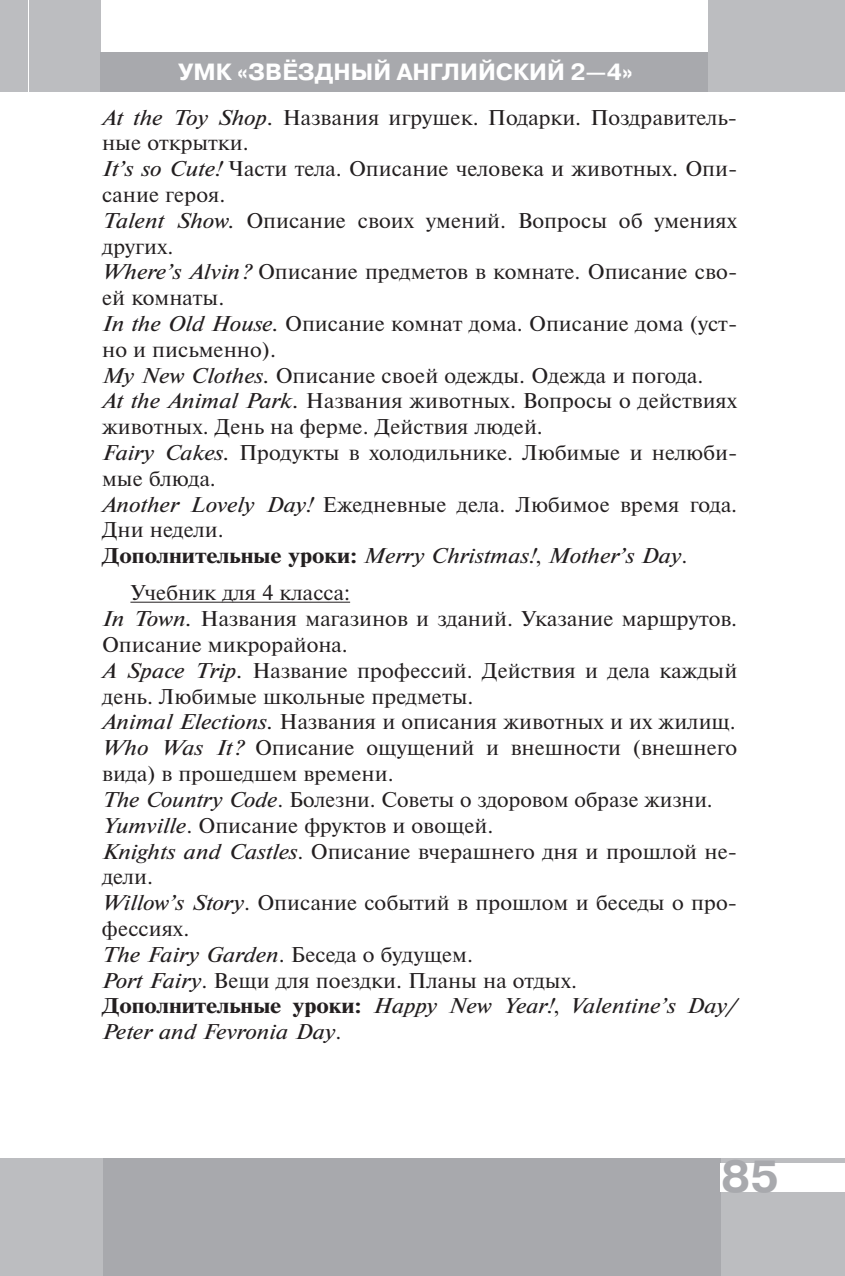
<style>
.page{position:relative;width:845px;height:1276px;background:#fff}
.page>*{position:absolute;margin:0;border:0;box-sizing:border-box;transform-origin:0 0}
.t1{font:700 44.8px "Pragmatica C";color:#a8a9ad}
.t2{font:700 23.4px "Pragmatica C";color:#fff}
.t3{font:21.4px/25.8px "Newton C San Pin";color:#231f20}
.s1{font-style:italic}
.s2{font-weight:700}
</style>
<div class="page">
<div style="left:0;top:0;width:28px;height:91px;background:#bcbdc0"></div>
<div style="left:720px;top:1158px;width:125px;height:118px;background:#bcbdc0"></div>
<div style="left:29px;top:0;width:72px;height:91px;background:#bcbdc0"></div>
<div style="left:100px;top:52px;width:614px;height:39px;background:#a8a9ad"></div>
<div style="left:100px;top:1158px;width:620px;height:118px;background:#a8a9ad"></div>
<div style="left:720px;top:1162px;width:125px;height:29px;background:#fff"></div>
<div style="left:709px;top:0;width:136px;height:91px;background:#bcbdc0"></div>
<div style="left:0;top:1158px;width:28px;height:118px;background:#bcbdc0"></div>
<div style="left:29px;top:1158px;width:73px;height:118px;background:#bcbdc0"></div>
<hr style="left:130px;top:602px;width:220px;height:1px;background:#231f20">
<p class="t2" style="left:178px;top:59px;width:456px">умк «звёздный английский 2—4»</p>
<p class="t3" style="left:102px;top:104px;width:637px"><span class="s1">At the Toy Shop.</span> Названия игрушек. Подарки. Поздравитель&shy;ные открытки.<br><span class="s1">It’s so Cute!</span> Части тела. Описание человека и животных. Опи&shy;сание героя.<br><span class="s1">Talent Show.</span> Описание своих умений. Вопросы об умениях других.<br><span class="s1">Where’s Alvin?</span> Описание предметов в комнате. Описание сво&shy;ей комнаты.<br><span class="s1">In the Old House.</span> Описание комнат дома. Описание дома (уст&shy;но и письменно).<br><span class="s1">My New Clothes.</span> Описание своей одежды. Одежда и погода.<br><span class="s1">At the Animal Park.</span> Названия животных. Вопросы о действиях животных. День на ферме. Действия людей.<br><span class="s1">Fairy Cakes.</span> Продукты в холодильнике. Любимые и нелюби&shy;мые блюда.<br><span class="s1">Another Lovely Day!</span> Ежедневные дела. Любимое время года.<br>Дни недели.<br><span class="s2">Дополнительные уроки:</span> <span class="s1">Merry Christmas!</span>, <span class="s1">Mother’s Day</span>.</p>
<p class="t3" style="left:102px;top:580px;width:637px;text-indent:29px">Учебник для 4 класса:<br><span class="s1">In Town.</span> Названия магазинов и зданий. Указание маршрутов.<br>Описание микрорайона.<br><span class="s1">A Space Trip.</span> Название профессий. Действия и дела каждый день. Любимые школьные предметы.<br><span class="s1">Animal Elections.</span> Названия и описания животных и их жилищ.<br><span class="s1">Who Was It?</span> Описание ощущений и внешности (внешнего вида) в прошедшем времени.<br><span class="s1">The Country Code</span>. Болезни. Советы о здоровом образе жизни.<br><span class="s1">Yumville</span>. Описание фруктов и овощей.<br><span class="s1">Knights and Castles</span>. Описание вчерашнего дня и прошлой не&shy;дели.<br><span class="s1">Willow’s Story</span>. Описание событий в прошлом и беседы о про&shy;фессиях.<br><span class="s1">The Fairy Garden</span>. Беседа о будущем.<br><span class="s1">Port Fairy</span>. Вещи для поездки. Планы на отдых.<br><span class="s2">Дополнительные уроки:</span> <span class="s1">Happy New Year!</span>, <span class="s1">Valentine’s Day/ Peter and Fevronia Day</span>.</p>
<h1 class="t1" style="left:721px;top:1151px;width:60px">85</h1>
</div>
